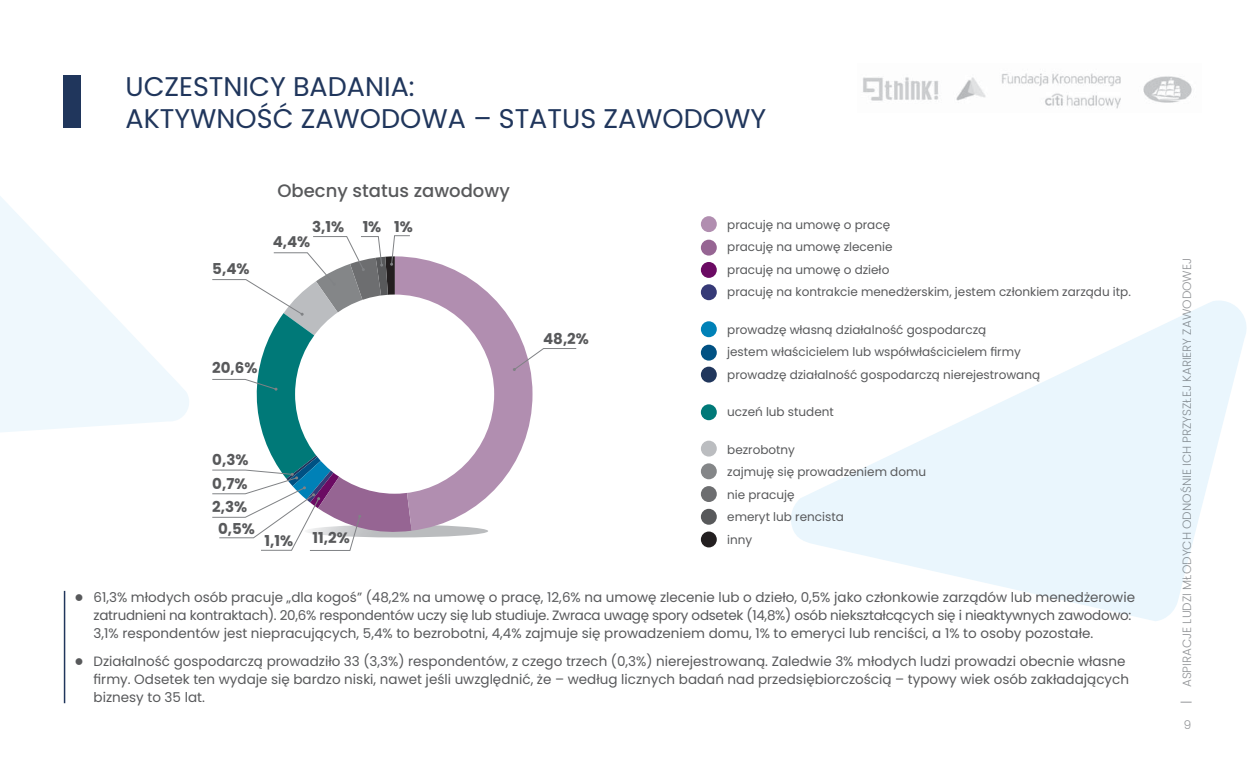
<style>
.page{position:relative;width:1255px;height:766px;background:#fff}
.page>*{position:absolute;margin:0;border:0;box-sizing:border-box;transform-origin:0 0}
.t1{font:27px/32.4px "Poppins";color:#20365c}
.t2{font:500 18px "Poppins";color:#58595b}
.t3{font:700 15px "Poppins";color:#58595b}
.t4{font:13.5px/18px "Poppins";color:#58595b}
.t5{font:12px/22.5px "Poppins";color:#58595b}
.t6{font:300 12px "Poppins";color:#889096}
.t7{font:300 12px "Poppins";color:#939598}
.s1{font-family:"Newspaper Pi BT"}
.s2{color:#939598}
</style>
<div class="page">
<img style="left:863px;top:73px;width:329px;height:36px">
<svg style="left:791px;top:301px;width:456px;height:320px;fill:#eaf6fd"></svg>
<svg style="left:1179px;top:311px;width:11px;height:281px"></svg>
<svg style="left:0;top:196px;width:189px;height:236px;fill:#eff8fd"></svg>
<div style="left:64px;top:75px;width:17px;height:53px;background:#20365c"></div>
<div style="left:701px;top:239px;width:15px;height:16px;background:#966593;border-radius:50%"></div>
<div style="left:701px;top:463px;width:15px;height:16px;background:#848688;border-radius:50%"></div>
<div style="left:701px;top:344px;width:15px;height:16px;background:#005183;border-radius:50%"></div>
<div style="left:701px;top:216px;width:15px;height:16px;background:#b18eb0;border-radius:50%"></div>
<div style="left:701px;top:440px;width:15px;height:16px;background:#bbbdc0;border-radius:50%"></div>
<div style="left:701px;top:321px;width:15px;height:16px;background:#0081b7;border-radius:50%"></div>
<div style="left:701px;top:262px;width:15px;height:16px;background:#6b0b63;border-radius:50%"></div>
<div style="left:701px;top:486px;width:15px;height:16px;background:#6d6e70;border-radius:50%"></div>
<div style="left:701px;top:531px;width:15px;height:16px;background:#231f20;border-radius:50%"></div>
<div style="left:701px;top:366px;width:15px;height:16px;background:#20365c;border-radius:50%"></div>
<div style="left:701px;top:404px;width:15px;height:16px;background:#007978;border-radius:50%"></div>
<div style="left:701px;top:284px;width:15px;height:16px;background:#363a77;border-radius:50%"></div>
<div style="left:701px;top:508px;width:15px;height:16px;background:#58595b;border-radius:50%"></div>
<svg style="left:212px;top:235px;width:365px;height:316px"></svg>
<hr style="left:64px;top:590px;width:1px;height:113px;background:#20365c">
<div style="left:295px;top:294px;width:199px;height:199px;background:#fff;border-radius:50%"></div>
<h1 class="t1" style="left:125px;top:70px;width:642px">UCZESTNICY BADANIA:<br>AKTYWNOŚĆ ZAWODOWA – STATUS ZAWODOWY</h1>
<h2 class="t2" style="left:277px;top:178px;width:234px">Obecny status zawodowy</h2>
<p class="t5" style="left:727px;top:213px;width:405px">pracuję na umowę o pracę<br>pracuję na umowę zlecenie<br>pracuję na umowę o dzieło<br>pracuję na kontrakcie menedżerskim, jestem członkiem zarządu itp.</p>
<p class="t5" style="left:727px;top:318px;width:314px">prowadzę własną działalność gospodarczą<br>jestem właścicielem lub współwłaścicielem firmy prowadzę działalność gospodarczą nierejestrowaną</p>
<p class="t5" style="left:727px;top:400px;width:108px">uczeń lub student</p>
<p class="t5" style="left:727px;top:438px;width:200px">bezrobotny<br>zajmuję się prowadzeniem domu nie pracuję<br>emeryt lub rencista</p>
<p class="t3" style="left:312px;top:216px;width:34px">3,1%</p>
<p class="t3" style="left:362px;top:216px;width:52px">1% 1%</p>
<p class="t3" style="left:273px;top:232px;width:39px">4,4%</p>
<p class="t3" style="left:212px;top:258px;width:39px">5,4%</p>
<p class="t3" style="left:543px;top:328px;width:47px">48,2%</p>
<p class="t3" style="left:212px;top:357px;width:47px">20,6%</p>
<p class="t3" style="left:212px;top:449px;width:38px">0,3%</p>
<p class="t3" style="left:212px;top:473px;width:37px">0,7%</p>
<p class="t3" style="left:212px;top:496px;width:36px">2,3%</p>
<p class="t3" style="left:218px;top:517px;width:38px">0,5%</p>
<p class="t3" style="left:312px;top:527px;width:39px">11,2%</p>
<p class="t5" style="left:727px;top:528px;width:27px">inny</p>
<p class="t3" style="left:264px;top:530px;width:30px">1,1%</p>
<p class="t4" style="left:94px;top:588px;width:1042px;text-indent:-19px"><span class="s1">•</span> 61,3% młodych osób pracuje „dla kogoś” (48,2% na umowę o pracę, 12,6% na umowę zlecenie lub o dzieło, 0,5% jako członkowie zarządów lub menedżerowie zatrudnieni na kontraktach). 20,6% respondentów uczy się lub studiuje. Zwraca uwagę spory odsetek (14,8%) osób niekształcących się i nieaktywnych zawodowo:<br>3,1% respondentów jest niepracujących, 5,4% to bezrobotni, 4,4% zajmuje się prowadzeniem domu, 1% to emeryci lub renciści, a 1% to osoby pozostałe.</p>
<p class="t4" style="left:94px;top:652px;width:1036px;text-indent:-19px"><span class="s1">•</span> Działalność gospodarczą prowadziło 33 (3,3%) respondentów, z czego trzech (0,3%) nierejestrowaną. Zaledwie 3% młodych ludzi prowadzi obecnie własne firmy. Odsetek ten wydaje się bardzo niski, nawet jeśli uwzględnić, że – według licznych badań nad przedsiębiorczością – typowy wiek osób zakładających biznesy to 35 lat.</p>
<p class="t6" style="left:1178px;top:687px;width:430px;rotate:-90deg"><span class="s2">ASPIRACJE LUDZI</span> MŁODYCH ODNOŚNIE ICH PRZYSZŁEJ KARIERY ZAW<span class="s2">ODOWEJ</span></p>
<p class="t7" style="left:1183px;top:715px;width:9px">9</p>
</div>
